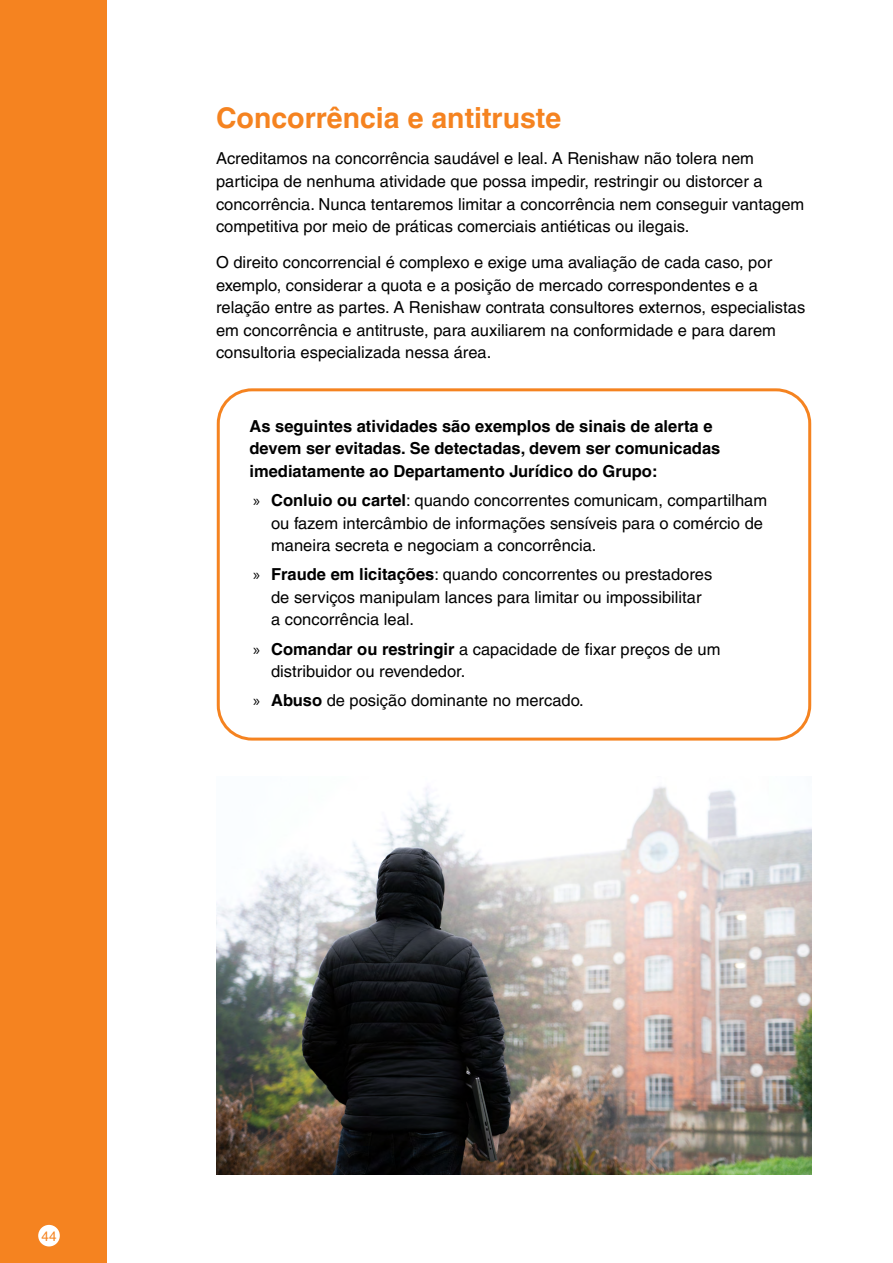
<style>
.page{position:relative;width:893px;height:1263px;background:#fff}
.page>*{position:absolute;margin:0;border:0;box-sizing:border-box;transform-origin:0 0}
.t1{font:700 28.5px "Helvetica LT Pro";color:#f58320}
.t2{font:16.5px/22.5px "Helvetica LT Pro";color:#000}
.t3{font:700 16.5px/22.5px "Helvetica LT Pro";color:#000}
.t4{font:13.5px "Helvetica LT Pro";color:#f58320}
.s1{font-family:"Myriad Pro"}
.s2{font-weight:700}
</style>
<div class="page">
<div style="left:0;top:0;width:107px;height:1263px;background:#f58320"></div>
<div style="left:38px;top:1225px;width:22px;height:21px;background:#fff;border-radius:50%"></div>
<div style="left:217px;top:388px;width:594px;height:352px;border:3px solid #f58320;border-radius:34px"></div>
<img style="left:216px;top:786px;width:596px;height:388px">
<h1 class="t1" style="left:216px;top:101px;width:347px">Concorrência e antitruste</h1>
<p class="t2" style="left:216px;top:147px;width:590px">Acreditamos na concorrência saudável e leal. A Renishaw não tolera nem participa de nenhuma atividade que possa impedir, restringir ou distorcer a concorrência. Nunca tentaremos limitar a concorrência nem conseguir vantagem competitiva por meio de práticas comerciais antiéticas ou ilegais.</p>
<p class="t2" style="left:216px;top:251px;width:591px">O direito concorrencial é complexo e exige uma avaliação de cada caso, por exemplo, considerar a quota e a posição de mercado correspondentes e a relação entre as partes. A Renishaw contrata consultores externos, especialistas em concorrência e antitruste, para auxiliarem na conformidade e para darem consultoria especializada nessa área.</p>
<p class="t3" style="left:249px;top:415px;width:472px">As seguintes atividades são exemplos de sinais de alerta e devem ser evitadas. Se detectadas, devem ser comunicadas imediatamente ao Departamento Jurídico do Grupo:</p>
<p class="t2" style="left:271px;top:489px;width:498px;text-indent:-18px"><span class="s1">»</span> <span class="s2">Conluio ou cartel</span>: quando concorrentes comunicam, compartilham ou fazem intercâmbio de informações sensíveis para o comércio de maneira secreta e negociam a concorrência.</p>
<p class="t2" style="left:271px;top:563px;width:443px;text-indent:-18px"><span class="s1">»</span> <span class="s2">Fraude em licitações</span>: quando concorrentes ou prestadores de serviços manipulam lances para limitar ou impossibilitar a concorrência leal.</p>
<p class="t2" style="left:271px;top:638px;width:451px;text-indent:-18px"><span class="s1">»</span> <span class="s2">Comandar ou restringir</span> a capacidade de fixar preços de um distribuidor ou revendedor.</p>
<p class="t2" style="left:253px;top:689px;width:332px"><span class="s1">»</span> <span class="s2">Abuso</span> de posição dominante no mercado.</p>
<p class="t4" style="left:41px;top:1228px;width:17px">44</p>
</div>
